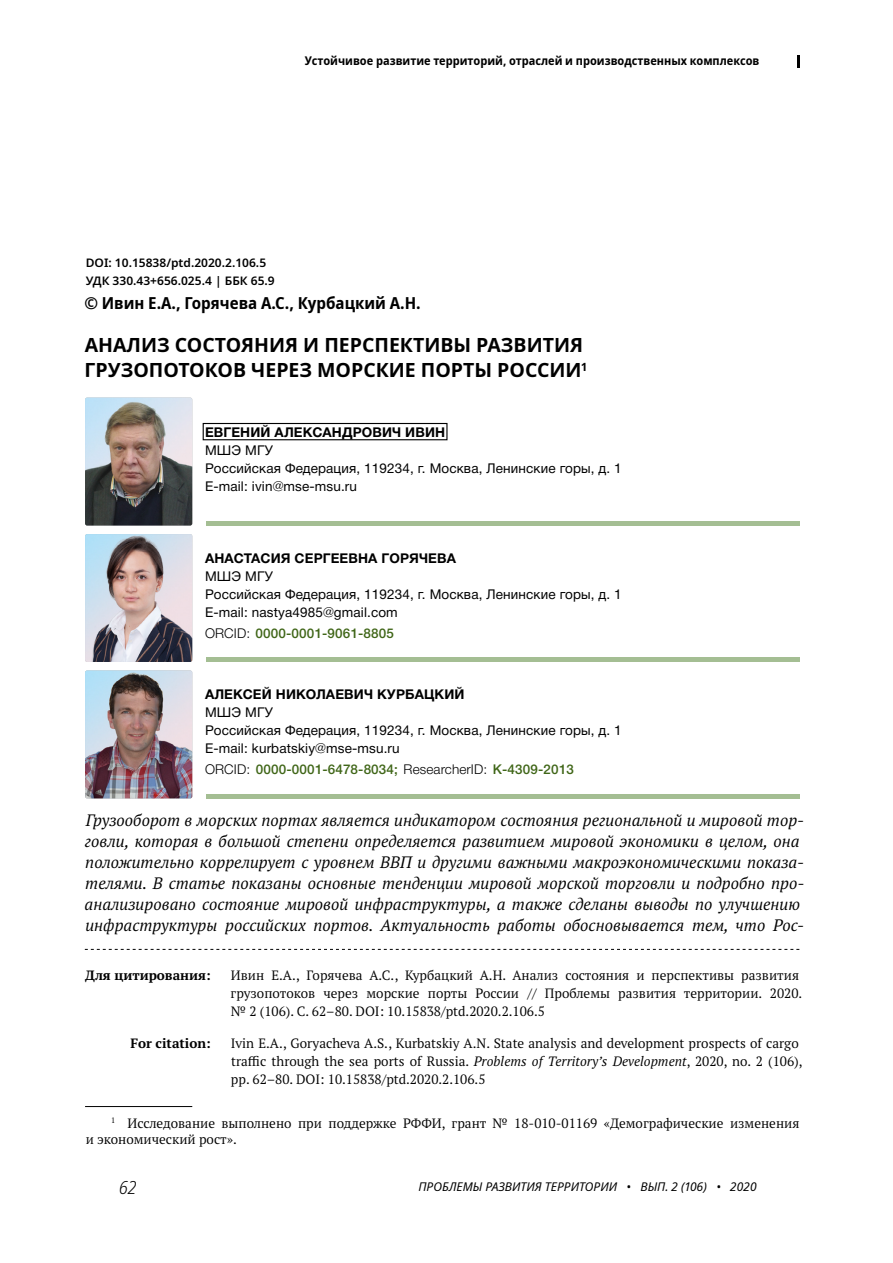
<style>
.page{position:relative;width:893px;height:1263px;background:#fff}
.page>*{position:absolute;margin:0;border:0;box-sizing:border-box;transform-origin:0 0}
.t1{font:700 19.5px/25.5px "Noto Sans";color:#000}
.t2{font:italic 300 semi-condensed 18px "Noto Sans";color:#000}
.t3{font:italic 16.5px/21px "PT Serif Pro";color:#000}
.t4{font:700 semi-condensed 16.5px "Noto Sans";color:#000}
.t5{font:13.5px/18px "PT Serif Pro";color:#000}
.t6{font:13.5px/18px "Helvetica Neue Cyr";letter-spacing:.01em;color:#000}
.t7{font:700 13.5px "Helvetica Neue Cyr";letter-spacing:.01em;color:#000}
.t8{font:500 13.5px "Helvetica Neue Cyr";letter-spacing:.01em;color:#406618}
.t9{font:700 13.5px "PT Serif Pro";color:#000}
.t10{font:700 semi-condensed 12px "Noto Sans";color:#000}
.t11{font:600 12px/18.6px "Noto Sans";color:#000}
.t12{font:italic 12px "Noto Sans";color:#000}
.s1{font-weight:300;color:#000}
.s2{font-style:italic}
</style>
<div class="page">
<svg style="left:797px;top:55px;width:2px;height:13px"></svg>
<hr style="left:85px;top:1106px;width:107px;height:1px;background:#000">
<svg style="left:85px;top:949px;width:714px;height:1px"></svg>
<hr style="left:206px;top:521px;width:593px;height:4px;background:#a4be93">
<hr style="left:206px;top:658px;width:593px;height:4px;background:#a4be93">
<hr style="left:206px;top:794px;width:593px;height:4px;background:#a4be93">
<img style="left:85px;top:398px;width:107px;height:127px">
<img style="left:85px;top:534px;width:107px;height:128px">
<img style="left:85px;top:670px;width:107px;height:128px">
<div style="left:203px;top:423px;width:244px;height:17px;border:1px solid #000"></div>
<p class="t10" style="left:305px;top:52px;width:456px">Устойчивое развитие территорий, отраслей и производственных комплексов</p>
<p class="t11" style="left:86px;top:253px;width:191px">DOI: 10.15838/ptd.2020.2.106.5<br>УДК 330.43+656.025.4 | ББК 65.9</p>
<p class="t4" style="left:84px;top:291px;width:338px">© Ивин Е.А., Горячева А.С., Курбацкий А.Н.</p>
<h1 class="t1" style="left:85px;top:332px;width:504px">АНАЛИЗ СОСТОЯНИЯ И ПЕРСПЕКТИВЫ РАЗВИТИЯ<br>ГРУЗОПОТОКОВ ЧЕРЕЗ МОРСКИЕ ПОРТЫ РОССИИ<sup>1</sup></h1>
<p class="t7" style="left:205px;top:425px;width:242px">ЕВГЕНИЙ АЛЕКСАНДРОВИЧ ИВИН</p>
<p class="t6" style="left:205px;top:441px;width:418px">МШЭ МГУ<br>Российская Федерация, 119234, г. Москва, Ленинские горы, д. 1<br>E-mail: ivin@mse-msu.ru</p>
<p class="t7" style="left:205px;top:551px;width:252px">АНАСТАСИЯ СЕРГЕЕВНА ГОРЯЧЕВА</p>
<p class="t6" style="left:205px;top:567px;width:418px">МШЭ МГУ<br>Российская Федерация, 119234, г. Москва, Ленинские горы, д. 1<br>E-mail: nastya4985@gmail.com</p>
<p class="t8" style="left:205px;top:626px;width:190px"><span class="s1">ORCID:</span> 0000-0001-9061-8805</p>
<p class="t7" style="left:205px;top:687px;width:261px">АЛЕКСЕЙ НИКОЛАЕВИЧ КУРБАЦКИЙ</p>
<p class="t6" style="left:205px;top:704px;width:418px">МШЭ МГУ<br>Российская Федерация, 119234, г. Москва, Ленинские горы, д. 1<br>E-mail: kurbatskiy@mse-msu.ru</p>
<p class="t8" style="left:205px;top:762px;width:370px"><span class="s1">ORCID:</span> 0000-0001-6478-8034; <span class="s1">ResearcherID:</span> K-4309-2013</p>
<p class="t3" style="left:85px;top:810px;width:721px">Грузооборот в морских портах является индикатором состояния региональной и мировой тор&shy;говли, которая в большой степени определяется развитием мировой экономики в целом, она положительно коррелирует с уровнем ВВП и другими важными макроэкономическими показа&shy;телями. В статье показаны основные тенденции мировой морской торговли и подробно про&shy;анализировано состояние мировой инфраструктуры, а также сделаны выводы по улучшению инфраструктуры российских портов. Актуальность работы обосновывается тем, что Рос-</p>
<p class="t9" style="left:85px;top:966px;width:127px">Для цитирования:</p>
<p class="t9" style="left:130px;top:1034px;width:82px">For citation:</p>
<p class="t5" style="left:231px;top:966px;width:573px">Ивин Е.А., Горячева А.С., Курбацкий А.Н. Анализ состояния и перспективы развития грузопотоков через морские порты России // Проблемы развития территории. 2020. № 2 (106). С. 62–80. DOI: 10.15838/ptd.2020.2.106.5</p>
<p class="t5" style="left:231px;top:1034px;width:573px">Ivin E.A., Goryacheva A.S., Kurbatskiy A.N. State analysis and development prospects of cargo traffic through the sea ports of Russia. <span class="s2">Problems of Territory’s Development</span>, 2020, no. 2 (106), pp. 62–80. DOI: 10.15838/ptd.2020.2.106.5</p>
<p class="t5" style="left:86px;top:1114px;width:715px;line-height:16.2px;text-indent:26px"><sup>1</sup> Исследование выполнено при поддержке РФФИ, грант № 18-010-01169 «Демографические изменения и экономический рост».</p>
<h2 class="t2" style="left:119px;top:1175px;width:19px">62</h2>
<p class="t12" style="left:418px;top:1178px;width:340px">ПРОБЛЕМЫ РАЗВИТИЯ ТЕРРИТОРИИ • ВЫП. 2 (106) • 2020</p>
</div>
